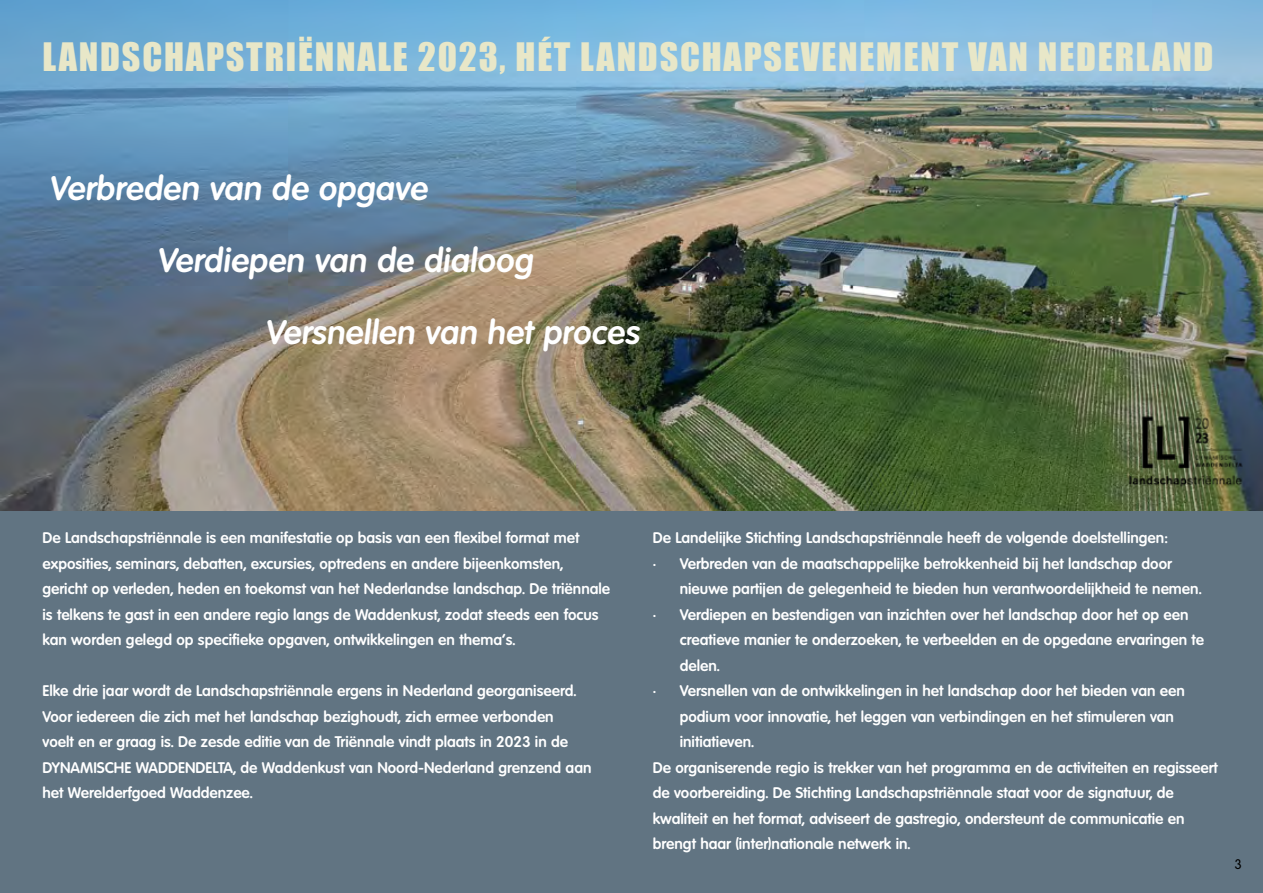
<style>
.page{position:relative;width:1263px;height:893px;background:#fff}
.page>*{position:absolute;margin:0;border:0;box-sizing:border-box;transform-origin:0 0}
.t1{font:36px "Impact";letter-spacing:.05em;color:#e8e7c8}
.t2{font:italic 600 33px "Volkswagen TS";color:#fff}
.t3{font:600 15px/25.5px "Volkswagen TS";color:#fff}
.t4{font:13.5px "Volkswagen TS";color:#000}
</style>
<div class="page">
<div style="left:0;top:510px;width:1263px;height:383px;background:#617482"></div>
<img style="left:0;top:0;width:1263px;height:510px">
<img style="left:1126px;top:408px;width:119px;height:82px">
<h1 class="t1" style="left:43px;top:29px;width:1172px">LANDSCHAPSTRIËNNALE 2023, HÉT LANDSCHAPSEVENEMENT VAN NEDERLAND</h1>
<h2 class="t2" style="left:49px;top:168px;width:380px">Verbreden van de opgave</h2>
<h2 class="t2" style="left:157px;top:240px;width:377px">Verdiepen van de dialoog</h2>
<h2 class="t2" style="left:265px;top:312px;width:376px">Versnellen van het proces</h2>
<p class="t3" style="left:43px;top:525px;width:569px">De Landschapstriënnale is een manifestatie op basis van een flexibel format met exposities, seminars, debatten, excursies, optredens en andere bijeenkomsten, gericht op verleden, heden en toekomst van het Nederlandse landschap. De triënnale is telkens te gast in een andere regio langs de Waddenkust, zodat steeds een focus kan worden gelegd op specifieke opgaven, ontwikkelingen en thema’s.</p>
<p class="t3" style="left:43px;top:678px;width:551px">Elke drie jaar wordt de Landschapstriënnale ergens in Nederland georganiseerd.<br>Voor iedereen die zich met het landschap bezighoudt, zich ermee verbonden<br>voelt en er graag is. De zesde editie van de Triënnale vindt plaats in 2023 in de DYNAMISCHE WADDENDELTA, de Waddenkust van Noord-Nederland grenzend aan het Werelderfgoed Waddenzee.</p>
<p class="t3" style="left:653px;top:525px;width:517px">De Landelijke Stichting Landschapstriënnale heeft de volgende doelstellingen:</p>
<p class="t3" style="left:680px;top:550px;width:523px;text-indent:-27px">• Verbreden van de maatschappelijke betrokkenheid bij het landschap door nieuwe partijen de gelegenheid te bieden hun verantwoordelijkheid te nemen.</p>
<p class="t3" style="left:680px;top:601px;width:526px;text-indent:-27px">• Verdiepen en bestendigen van inzichten over het landschap door het op een creatieve manier te onderzoeken, te verbeelden en de opgedane ervaringen te delen.</p>
<p class="t3" style="left:653px;top:678px;width:534px">• Versnellen van de ontwikkelingen in het landschap door het bieden van een</p>
<p class="t3" style="left:680px;top:703px;width:496px">podium voor innovatie, het leggen van verbindingen en het stimuleren van</p>
<p class="t3" style="left:680px;top:729px;width:76px">initiatieven.</p>
<p class="t3" style="left:653px;top:754px;width:567px">De organiserende regio is trekker van het programma en de activiteiten en regisseert</p>
<p class="t3" style="left:653px;top:780px;width:523px">de voorbereiding. De Stichting Landschapstriënnale staat voor de signatuur, de</p>
<p class="t3" style="left:653px;top:805px;width:533px">kwaliteit en het format, adviseert de gastregio, ondersteunt de communicatie en</p>
<p class="t3" style="left:653px;top:831px;width:259px">brengt haar (inter)nationale netwerk in.</p>
<p class="t4" style="left:1234px;top:856px;width:9px">3</p>
</div>
